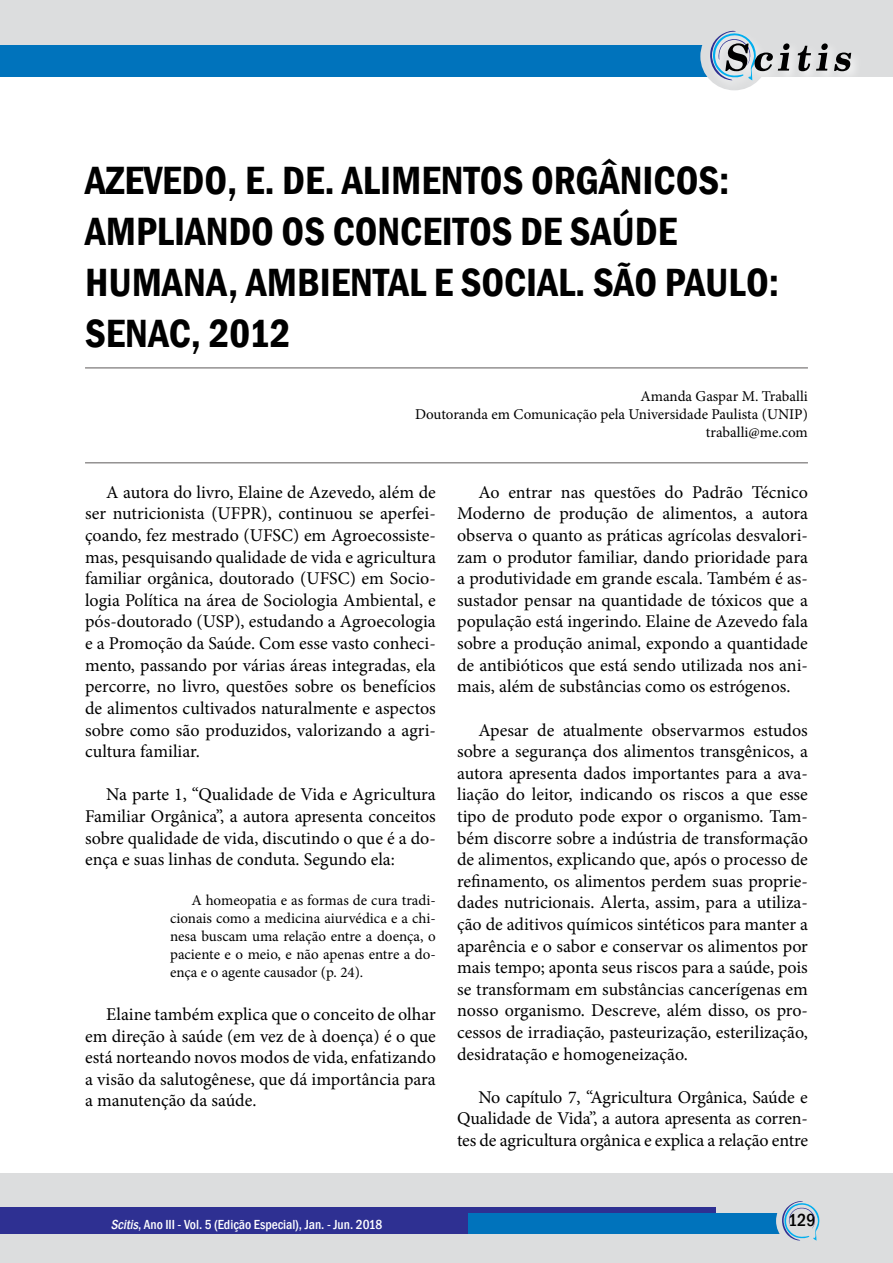
<style>
.page{position:relative;width:893px;height:1263px;background:#fff}
.page>*{position:absolute;margin:0;border:0;box-sizing:border-box;transform-origin:0 0}
.t1{font:600 condensed 40.5px/51px "Franklin Gothic";color:#000}
.t2{font:18px/21.6px "Minion Pro";color:#000;text-align:justify}
.t3{font:500 condensed 18px "Franklin Gothic";color:#000}
.t4{font:15px/18px "Minion Pro";color:#000;text-align:right}
.t5{font:500 condensed 13.5px "Franklin Gothic";color:#fff}
.s1{font-style:italic}
</style>
<div class="page">
<div style="left:0;top:0;width:893px;height:77px;background:#dcddde"></div>
<div style="left:0;top:45px;width:733px;height:32px;background:#0073bc"></div>
<div style="left:0;top:1174px;width:893px;height:89px;background:#dcddde"></div>
<div style="left:0;top:1208px;width:715px;height:26px;background:#2e3092"></div>
<div style="left:468px;top:1214px;width:312px;height:20px;background:#0073bc"></div>
<div style="left:700px;top:22px;width:68px;height:68px;background:#dcddde;border-radius:50%"></div>
<svg style="left:776px;top:1201px;width:44px;height:40px"></svg>
<div style="left:707px;top:27px;width:156px;height:65px;background:#fff;opacity:.75"></div>
<svg style="left:834px;top:53px;width:17px;height:18px"></svg>
<svg style="left:798px;top:43px;width:30px;height:28px"></svg>
<svg style="left:709px;top:30px;width:81px;height:50px"></svg>
<hr style="left:85px;top:367px;width:723px;height:2px;background:#939191">
<hr style="left:85px;top:462px;width:723px;height:1px;background:#939191">
<h1 class="t1" style="left:85px;top:155px;width:696px">AZEVEDO, E. DE. ALIMENTOS ORGÂNICOS:<br>AMPLIANDO OS CONCEITOS DE SAÚDE<br>HUMANA, AMBIENTAL E SOCIAL. SÃO PAULO:<br>SENAC, 2012</h1>
<p class="t4" style="left:415px;top:388px;width:394px">Amanda Gaspar M. Traballi<br>Doutoranda em Comunicação pela Universidade Paulista (UNIP) traballi@me.com</p>
<p class="t2" style="left:85px;top:481px;width:352px;text-indent:21px">A autora do livro, Elaine de Azevedo, além de ser nutricionista (UFPR), continuou se aperfei&shy;çoando, fez mestrado (UFSC) em Agroecossiste&shy;mas, pesquisando qualidade de vida e agricultura familiar orgânica, doutorado (UFSC) em Socio&shy;logia Política na área de Sociologia Ambiental, e pós-doutorado (USP), estudando a Agroecologia e a Promoção da Saúde. Com esse vasto conheci&shy;mento, passando por várias áreas integradas, ela percorre, no livro, questões sobre os benefícios de alimentos cultivados naturalmente e aspectos sobre como são produzidos, valorizando a agri&shy;cultura familiar.</p>
<p class="t2" style="left:85px;top:784px;width:352px;text-indent:21px">Na parte 1, “Qualidade de Vida e Agricultura Familiar Orgânica”, a autora apresenta conceitos sobre qualidade de vida, discutindo o que é a do&shy;ença e suas linhas de conduta. Segundo ela:</p>
<p class="t4" style="left:170px;top:891px;width:267px;text-align:justify;text-indent:21px">A homeopatia e as formas de cura tradi&shy;cionais como a medicina aiurvédica e a chi&shy;nesa buscam uma relação entre a doença, o paciente e o meio, e não apenas entre a do&shy;ença e o agente causador (p. 24).</p>
<p class="t2" style="left:85px;top:1003px;width:352px;text-indent:21px">Elaine também explica que o conceito de olhar em direção à saúde (em vez de à doença) é o que está norteando novos modos de vida, enfatizando a visão da salutogênese, que dá importância para a manutenção da saúde.</p>
<p class="t2" style="left:457px;top:481px;width:352px;text-indent:21px">Ao entrar nas questões do Padrão Técnico Moderno de produção de alimentos, a autora observa o quanto as práticas agrícolas desvalori&shy;zam o produtor familiar, dando prioridade para a produtividade em grande escala. Também é as&shy;sustador pensar na quantidade de tóxicos que a população está ingerindo. Elaine de Azevedo fala sobre a produção animal, expondo a quantidade de antibióticos que está sendo utilizada nos ani&shy;mais, além de substâncias como os estrógenos.</p>
<p class="t2" style="left:457px;top:719px;width:352px;text-indent:21px">Apesar de atualmente observarmos estudos sobre a segurança dos alimentos transgênicos, a autora apresenta dados importantes para a ava&shy;liação do leitor, indicando os riscos a que esse tipo de produto pode expor o organismo. Tam&shy;bém discorre sobre a indústria de transformação de alimentos, explicando que, após o processo de refinamento, os alimentos perdem suas proprie&shy;dades nutricionais. Alerta, assim, para a utiliza&shy;ção de aditivos químicos sintéticos para manter a aparência e o sabor e conservar os alimentos por mais tempo; aponta seus riscos para a saúde, pois se transformam em substâncias cancerígenas em nosso organismo. Descreve, além disso, os pro&shy;cessos de irradiação, pasteurização, esterilização, desidratação e homogeneização.</p>
<p class="t2" style="left:457px;top:1086px;width:352px;text-indent:21px">No capítulo 7, “Agricultura Orgânica, Saúde e Qualidade de Vida”, a autora apresenta as corren&shy;tes de agricultura orgânica e explica a relação entre</p>
<p class="t5" style="left:111px;top:1215px;width:273px"><span class="s1">Scitis</span>, Ano III - Vol. 5 (Edição Especial), Jan. - Jun. 2018</p>
<p class="t3" style="left:788px;top:1208px;width:29px">129</p>
</div>
